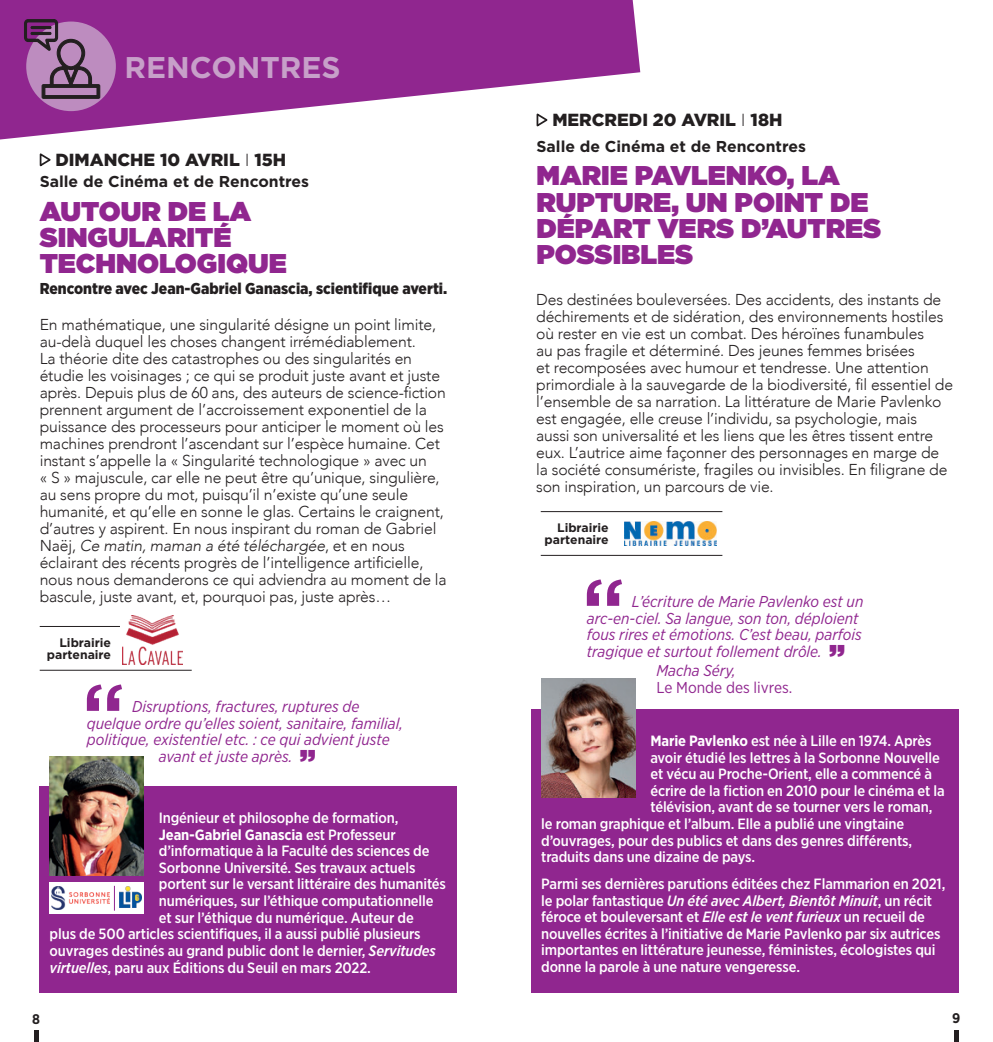
<style>
.page{position:relative;width:993px;height:1042px;background:#fff}
.page>*{position:absolute;margin:0;border:0;box-sizing:border-box;transform-origin:0 0}
.t1{font:700 29.93px "Gotham";color:#c7a0c9}
.t2{font:900 27.12px/26.2px "Gotham";color:#90268f}
.t3{font:900 17.5px "Gotham";color:#231f20}
.t4{font:300 15.75px/17px "Avenir";letter-spacing:-.01em;color:#231f20}
.t5{font:italic 15.75px/16.6px "Gotham Narrow";color:#90268f}
.t6{font:700 15.75px "Gotham";color:#231f20}
.t7{font:900 15.75px "Gotham Narrow";color:#231f20}
.t8{font:15.75px "Gotham Narrow";color:#90268f}
.t9{font:500 14.88px/16.6px "Gotham Narrow";letter-spacing:-.01em;color:#fff}
.t10{font:700 14.88px "Gotham Narrow";letter-spacing:-.01em;color:#fff}
.t11{font:700 14px "Gotham Narrow";color:#231f20}
.t12{font:700 12.25px/12.2px "Gotham";color:#231f20;text-align:right}
.s1{font-weight:300}
.s2{font-style:italic}
.s3{font-weight:900;font-style:normal;font-size:31.5px}
.s4{font-weight:500}
.s5{font-weight:700}
</style>
<div class="page">
<svg style="left:0;top:0;width:640px;height:139px;fill:#90268f"></svg>
<div style="left:26px;top:22px;width:90px;height:89px;background:#bd8cbf;border-radius:50%"></div>
<svg style="left:23px;top:18px;width:78px;height:81px"></svg>
<svg style="left:535px;top:112px;width:14px;height:17px"></svg>
<svg style="left:39px;top:153px;width:12px;height:14px"></svg>
<svg style="left:87px;top:684px;width:35px;height:27px"></svg>
<div style="left:531px;top:709px;width:427px;height:283px;background:#90268f"></div>
<img style="left:541px;top:679px;width:94px;height:119px">
<div style="left:40px;top:786px;width:416px;height:206px;background:#90268f"></div>
<img style="left:50px;top:756px;width:94px;height:119px">
<img style="left:624px;top:521px;width:91px;height:24px">
<hr style="left:540px;top:511px;width:182px;height:1px;background:#231f20">
<hr style="left:540px;top:555px;width:182px;height:1px;background:#231f20">
<hr style="left:40px;top:626px;width:152px;height:1px;background:#231f20">
<hr style="left:40px;top:670px;width:152px;height:1px;background:#231f20">
<div style="left:120px;top:611px;width:76px;height:55px;background:#fff"></div>
<img style="left:122px;top:615px;width:60px;height:49px">
<svg style="left:586px;top:579px;width:36px;height:27px"></svg>
<div style="left:50px;top:882px;width:94px;height:32px;background:#fff"></div>
<img style="left:51px;top:886px;width:59px;height:24px">
<svg style="left:119px;top:907px;width:18px;height:1px"></svg>
<img style="left:119px;top:886px;width:22px;height:21px">
<svg style="left:114px;top:886px;width:1px;height:24px"></svg>
<div style="left:34px;top:1030px;width:5px;height:12px;background:#231f20"></div>
<div style="left:953px;top:1030px;width:5px;height:12px;background:#231f20"></div>
<h1 class="t1" style="left:124px;top:48px;width:218px">RENCONTRES</h1>
<p class="t3" style="left:55px;top:148px;width:232px">DIMANCHE 10 AVRIL <span class="s1">I</span> 15H</p>
<p class="t6" style="left:40px;top:171px;width:271px">Salle de Cinéma et de Rencontres</p>
<h2 class="t2" style="left:40px;top:198px;width:248px">AUTOUR DE LA<br>SINGULARITÉ<br>TECHNOLOGIQUE</h2>
<p class="t7" style="left:40px;top:278px;width:409px">Rencontre avec Jean-Gabriel Ganascia, scientifique averti.</p>
<p class="t4" style="left:40px;top:316px;width:408px">En mathématique, une singularité désigne un point limite, au-delà duquel les choses changent irrémédiablement.<br>La théorie dite des catastrophes ou des singularités en étudie les voisinages ; ce qui se produit juste avant et juste après. Depuis plus de 60 ans, des auteurs de science-fiction prennent argument de l’accroissement exponentiel de la puissance des processeurs pour anticiper le moment où les machines prendront l’ascendant sur l’espèce humaine. Cet instant s’appelle la « Singularité technologique » avec un<br>« S » majuscule, car elle ne peut être qu’unique, singulière, au sens propre du mot, puisqu’il n’existe qu’une seule humanité, et qu’elle en sonne le glas. Certains le craignent, d’autres y aspirent. En nous inspirant du roman de Gabriel Naëj, <span class="s2">Ce matin, maman a été téléchargée</span>, et en nous éclairant des récents progrès de l’intelligence artificielle, nous nous demanderons ce qui adviendra au moment de la bascule, juste avant, et, pourquoi pas, juste après…</p>
<p class="t12" style="left:47px;top:636px;width:66px">Librairie partenaire</p>
<p class="t5" style="left:132px;top:698px;width:229px">Disruptions, fractures, ruptures de</p>
<p class="t5" style="left:87px;top:714px;width:317px">quelque ordre qu’elles soient, sanitaire, familial,</p>
<p class="t5" style="left:87px;top:731px;width:304px">politique, existentiel etc. : ce qui advient juste</p>
<p class="t5" style="left:159px;top:748px;width:158px">avant et juste après. <span class="s3">”</span></p>
<p class="t9" style="left:159px;top:809px;width:241px">Ingénieur et philosophe de formation,</p>
<p class="t10" style="left:159px;top:825px;width:238px">Jean-Gabriel Ganascia <span class="s4">est Professeur</span></p>
<p class="t9" style="left:159px;top:842px;width:272px">d’informatique à la Faculté des sciences de</p>
<p class="t9" style="left:159px;top:859px;width:258px">Sorbonne Université. Ses travaux actuels</p>
<p class="t9" style="left:159px;top:875px;width:288px">portent sur le versant littéraire des humanités</p>
<p class="t9" style="left:159px;top:892px;width:276px">numériques, sur l’éthique computationnelle</p>
<p class="t9" style="left:159px;top:909px;width:256px">et sur l’éthique du numérique. Auteur de</p>
<p class="t9" style="left:50px;top:925px;width:372px">plus de 500 articles scientifiques, il a aussi publié plusieurs</p>
<p class="t9" style="left:50px;top:942px;width:387px">ouvrages destinés au grand public dont le dernier, <span class="s2">Servitudes</span></p>
<p class="t9" style="left:50px;top:959px;width:323px"><span class="s2">virtuelles</span>, paru aux Éditions du Seuil en mars 2022.</p>
<p class="t3" style="left:552px;top:108px;width:231px">MERCREDI 20 AVRIL <span class="s1">I</span> 18H</p>
<p class="t6" style="left:536px;top:136px;width:271px">Salle de Cinéma et de Rencontres</p>
<h2 class="t2" style="left:536px;top:162px;width:346px">MARIE PAVLENKO, LA<br>RUPTURE, UN POINT DE<br>DÉPART VERS D’AUTRES<br>POSSIBLES</h2>
<p class="t4" style="left:536px;top:291px;width:418px">Des destinées bouleversées. Des accidents, des instants de déchirements et de sidération, des environnements hostiles où rester en vie est un combat. Des héroïnes funambules<br>au pas fragile et déterminé. Des jeunes femmes brisées<br>et recomposées avec humour et tendresse. Une attention primordiale à la sauvegarde de la biodiversité, fil essentiel de l’ensemble de sa narration. La littérature de Marie Pavlenko est engagée, elle creuse l’individu, sa psychologie, mais aussi son universalité et les liens que les êtres tissent entre eux. L’autrice aime façonner des personnages en marge de la société consumériste, fragiles ou invisibles. En filigrane de son inspiration, un parcours de vie.</p>
<p class="t12" style="left:544px;top:521px;width:66px">Librairie partenaire</p>
<p class="t5" style="left:586px;top:593px;width:278px;text-indent:45px">L’écriture de Marie Pavlenko est un arc-en-ciel. Sa langue, son ton, déploient fous rires et émotions. C’est beau, parfois tragique et surtout follement drôle. <span class="s3">”</span></p>
<p class="t5" style="left:656px;top:662px;width:81px">Macha Séry,</p>
<p class="t8" style="left:656px;top:677px;width:137px">Le Monde des livres.</p>
<p class="t9" style="left:650px;top:732px;width:283px"><span class="s5">Marie Pavlenko</span> est née à Lille en 1974. Après</p>
<p class="t9" style="left:650px;top:749px;width:291px">avoir étudié les lettres à la Sorbonne Nouvelle</p>
<p class="t9" style="left:650px;top:765px;width:283px">et vécu au Proche-Orient, elle a commencé à</p>
<p class="t9" style="left:650px;top:782px;width:296px">écrire de la fiction en 2010 pour le cinéma et la</p>
<p class="t9" style="left:650px;top:799px;width:283px">télévision, avant de se tourner vers le roman,</p>
<p class="t9" style="left:541px;top:815px;width:364px">le roman graphique et l’album. Elle a publié une vingtaine</p>
<p class="t9" style="left:541px;top:832px;width:372px">d’ouvrages, pour des publics et dans des genres différents,</p>
<p class="t9" style="left:541px;top:848px;width:215px">traduits dans une dizaine de pays.</p>
<p class="t9" style="left:541px;top:875px;width:405px">Parmi ses dernières parutions éditées chez Flammarion en 2021, le polar fantastique <span class="s2">Un été avec Albert, Bientôt Minuit</span>, un récit féroce et bouleversant et <span class="s2">Elle est le vent furieux</span> un recueil de nouvelles écrites à l’initiative de Marie Pavlenko par six autrices importantes en littérature jeunesse, féministes, écologistes qui donne la parole à une nature vengeresse.</p>
<p class="t11" style="left:32px;top:1010px;width:9px">8</p>
<p class="t11" style="left:951px;top:1009px;width:10px">9</p>
</div>
